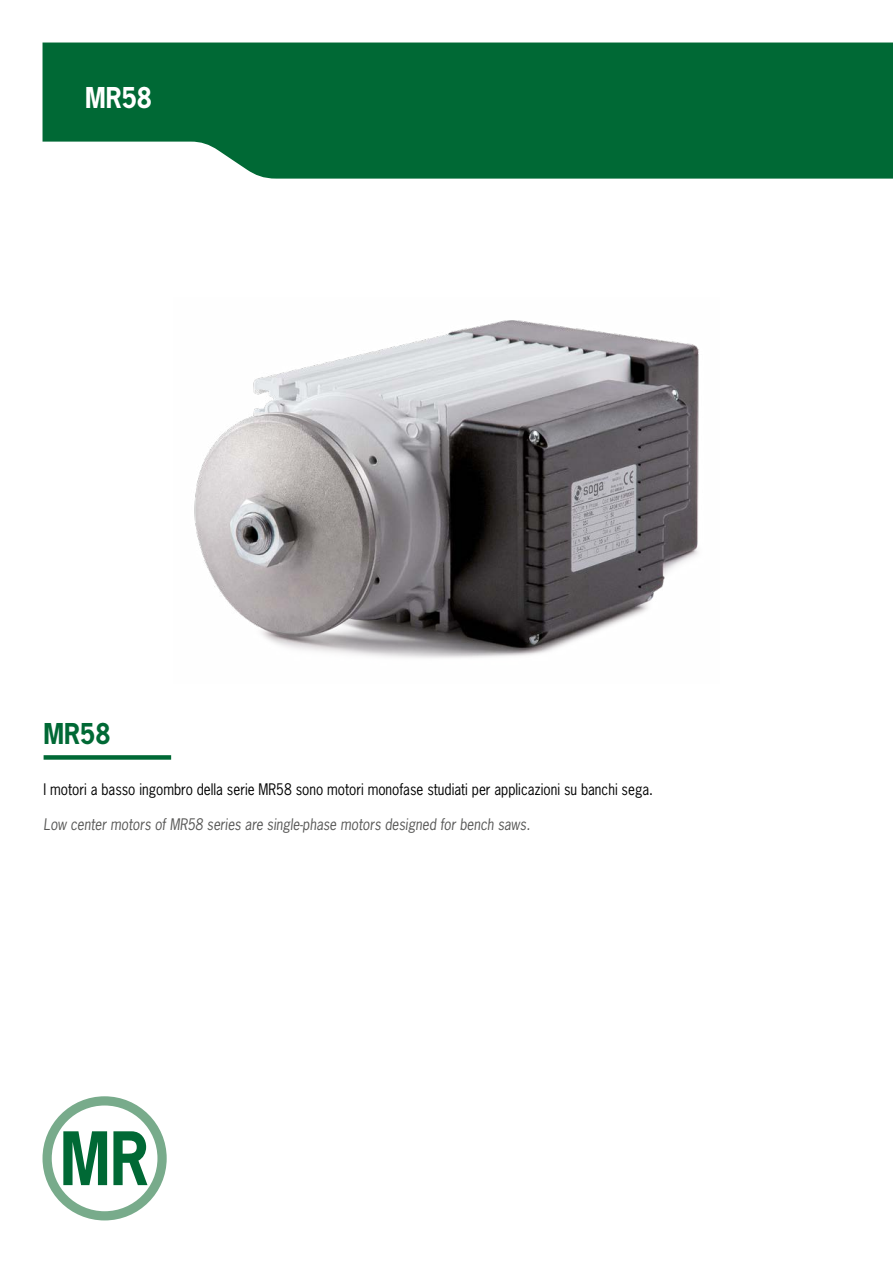
<style>
.page{position:relative;width:893px;height:1263px;background:#fff}
.page>*{position:absolute;margin:0;border:0;box-sizing:border-box;transform-origin:0 0}
.t1{font:700 69.15px "News Gothic Std";color:#006935;scale:.85 1}
.t2{font:700 27px "News Gothic Std";color:#fff;scale:.9 1}
.t3{font:700 27px "News Gothic Std";color:#006935;scale:.9 1}
.t4{font:15px "News Gothic Std";color:#000;scale:.9 1}
.t5{font:italic 15px "News Gothic Std";color:#575756;scale:.9 1}
</style>
<div class="page">
<div style="left:43px;top:43px;width:850px;height:136px;background:#006935"></div>
<div style="left:43px;top:1096px;width:124px;height:124px;border:9px solid #78ab8b;border-radius:50%"></div>
<img style="left:194px;top:320px;width:505px;height:338px">
<div style="left:44px;top:755px;width:127px;height:5px;background:#006935"></div>
<h2 class="t2" style="left:85px;top:80px;width:76px">MR58</h2>
<h2 class="t3" style="left:44px;top:716px;width:76px">MR58</h2>
<p class="t4" style="left:44px;top:780px;width:679px">I motori a basso ingombro della serie MR58 sono motori monofase studiati per applicazioni su banchi sega.</p>
<p class="t5" style="left:44px;top:815px;width:542px">Low center motors of MR58 series are single-phase motors designed for bench saws.</p>
<h1 class="t1" style="left:60px;top:1113px;width:106px">MR</h1>
</div>
